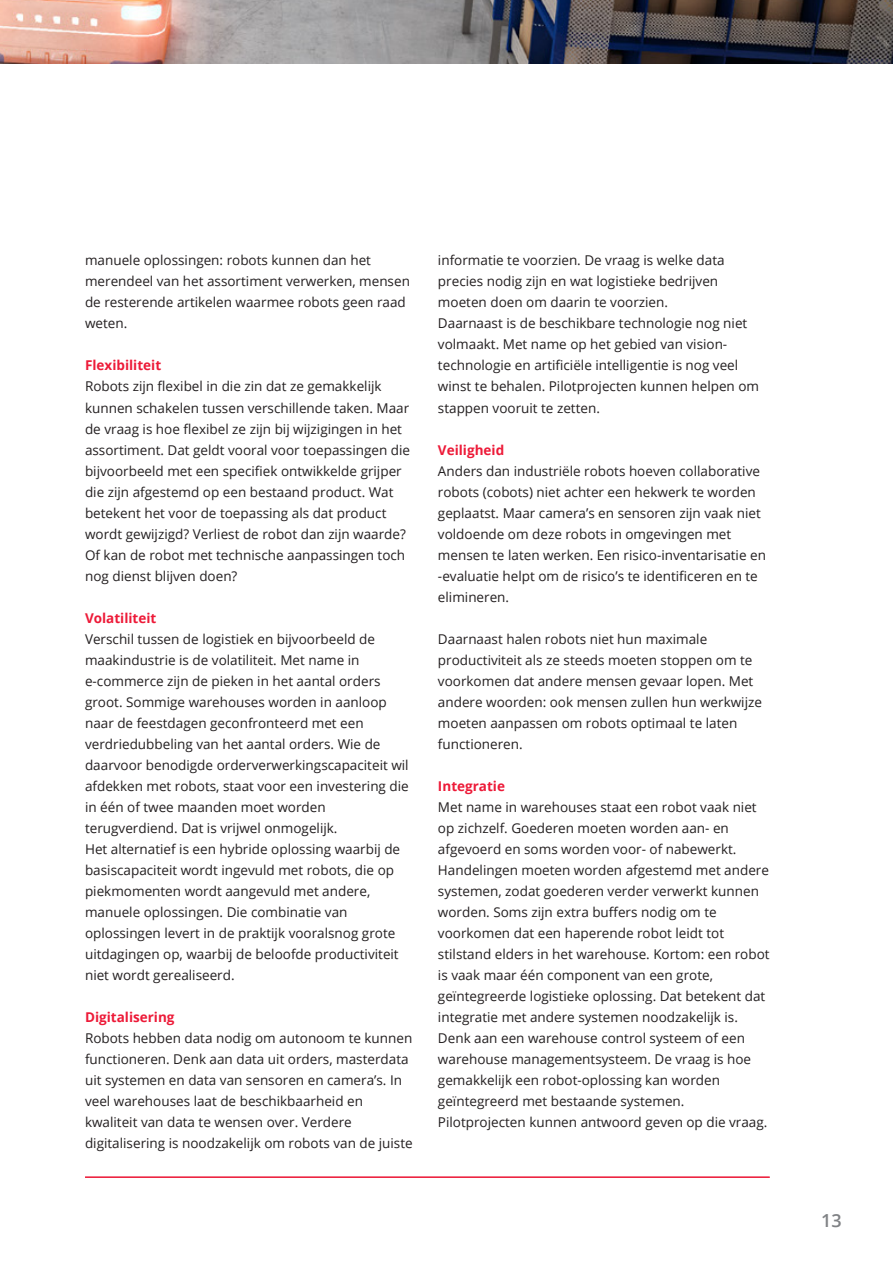
<style>
.page{position:relative;width:893px;height:1263px;background:#fff}
.page>*{position:absolute;margin:0;border:0;box-sizing:border-box;transform-origin:0 0}
.t1{font:600 18px "Open Sans";color:#808285}
.t2{font:13.5px/21px "Open Sans";color:#231f20}
.t3{font:700 13.5px "Open Sans";color:#ed1a38}
</style>
<div class="page">
<img style="left:0;top:0;width:893px;height:64px">
<hr style="left:85px;top:1176px;width:685px;height:2px;background:#ed1a38">
<p class="t2" style="left:85px;top:250px;width:326px">manuele oplossingen: robots kunnen dan het merendeel van het assortiment verwerken, mensen de resterende artikelen waarmee robots geen raad weten.</p>
<p class="t3" style="left:85px;top:356px;width:78px">Flexibiliteit</p>
<p class="t2" style="left:85px;top:376px;width:327px">Robots zijn flexibel in die zin dat ze gemakkelijk kunnen schakelen tussen verschillende taken. Maar de vraag is hoe flexibel ze zijn bij wijzigingen in het assortiment. Dat geldt vooral voor toepassingen die bijvoorbeeld met een specifiek ontwikkelde grijper die zijn afgestemd op een bestaand product. Wat betekent het voor de toepassing als dat product wordt gewijzigd? Verliest de robot dan zijn waarde?<br>Of kan de robot met technische aanpassingen toch nog dienst blijven doen?</p>
<p class="t3" style="left:85px;top:608px;width:73px">Volatiliteit</p>
<p class="t2" style="left:85px;top:628px;width:325px">Verschil tussen de logistiek en bijvoorbeeld de maakindustrie is de volatiliteit. Met name in e-commerce zijn de pieken in het aantal orders groot. Sommige warehouses worden in aanloop naar de feestdagen geconfronteerd met een verdriedubbeling van het aantal orders. Wie de daarvoor benodigde orderverwerkingscapaciteit wil afdekken met robots, staat voor een investering die in één of twee maanden moet worden terugverdiend. Dat is vrijwel onmogelijk.</p>
<p class="t2" style="left:85px;top:838px;width:317px">Het alternatief is een hybride oplossing waarbij de basiscapaciteit wordt ingevuld met robots, die op piekmomenten wordt aangevuld met andere, manuele oplossingen. Die combinatie van oplossingen levert in de praktijk vooralsnog grote uitdagingen op, waarbij de beloofde productiviteit niet wordt gerealiseerd.</p>
<p class="t3" style="left:85px;top:1007px;width:91px">Digitalisering</p>
<p class="t2" style="left:85px;top:1027px;width:329px">Robots hebben data nodig om autonoom te kunnen functioneren. Denk aan data uit orders, masterdata uit systemen en data van sensoren en camera’s. In veel warehouses laat de beschikbaarheid en kwaliteit van data te wensen over. Verdere digitalisering is noodzakelijk om robots van de juiste</p>
<p class="t2" style="left:438px;top:250px;width:288px">informatie te voorzien. De vraag is welke data precies nodig zijn en wat logistieke bedrijven moeten doen om daarin te voorzien.</p>
<p class="t2" style="left:438px;top:313px;width:323px">Daarnaast is de beschikbare technologie nog niet volmaakt. Met name op het gebied van vision&shy;technologie en artificiële intelligentie is nog veel winst te behalen. Pilotprojecten kunnen helpen om stappen vooruit te zetten.</p>
<p class="t3" style="left:438px;top:440px;width:68px">Veiligheid</p>
<p class="t2" style="left:438px;top:460px;width:329px">Anders dan industriële robots hoeven collaborative robots (cobots) niet achter een hekwerk te worden geplaatst. Maar camera’s en sensoren zijn vaak niet voldoende om deze robots in omgevingen met mensen te laten werken. Een risico-inventarisatie en -evaluatie helpt om de risico’s te identificeren en te elimineren.</p>
<p class="t2" style="left:438px;top:628px;width:326px">Daarnaast halen robots niet hun maximale productiviteit als ze steeds moeten stoppen om te voorkomen dat andere mensen gevaar lopen. Met andere woorden: ook mensen zullen hun werkwijze moeten aanpassen om robots optimaal te laten functioneren.</p>
<p class="t3" style="left:438px;top:776px;width:69px">Integratie</p>
<p class="t2" style="left:438px;top:796px;width:333px">Met name in warehouses staat een robot vaak niet op zichzelf. Goederen moeten worden aan- en afgevoerd en soms worden voor- of nabewerkt.<br>Handelingen moeten worden afgestemd met andere systemen, zodat goederen verder verwerkt kunnen worden. Soms zijn extra buffers nodig om te voorkomen dat een haperende robot leidt tot stilstand elders in het warehouse. Kortom: een robot is vaak maar één component van een grote, geïntegreerde logistieke oplossing. Dat betekent dat integratie met andere systemen noodzakelijk is.<br>Denk aan een warehouse control systeem of een warehouse managementsysteem. De vraag is hoe gemakkelijk een robot-oplossing kan worden geïntegreerd met bestaande systemen.<br>Pilotprojecten kunnen antwoord geven op die vraag.</p>
<h1 class="t1" style="left:821px;top:1208px;width:22px">13</h1>
</div>
